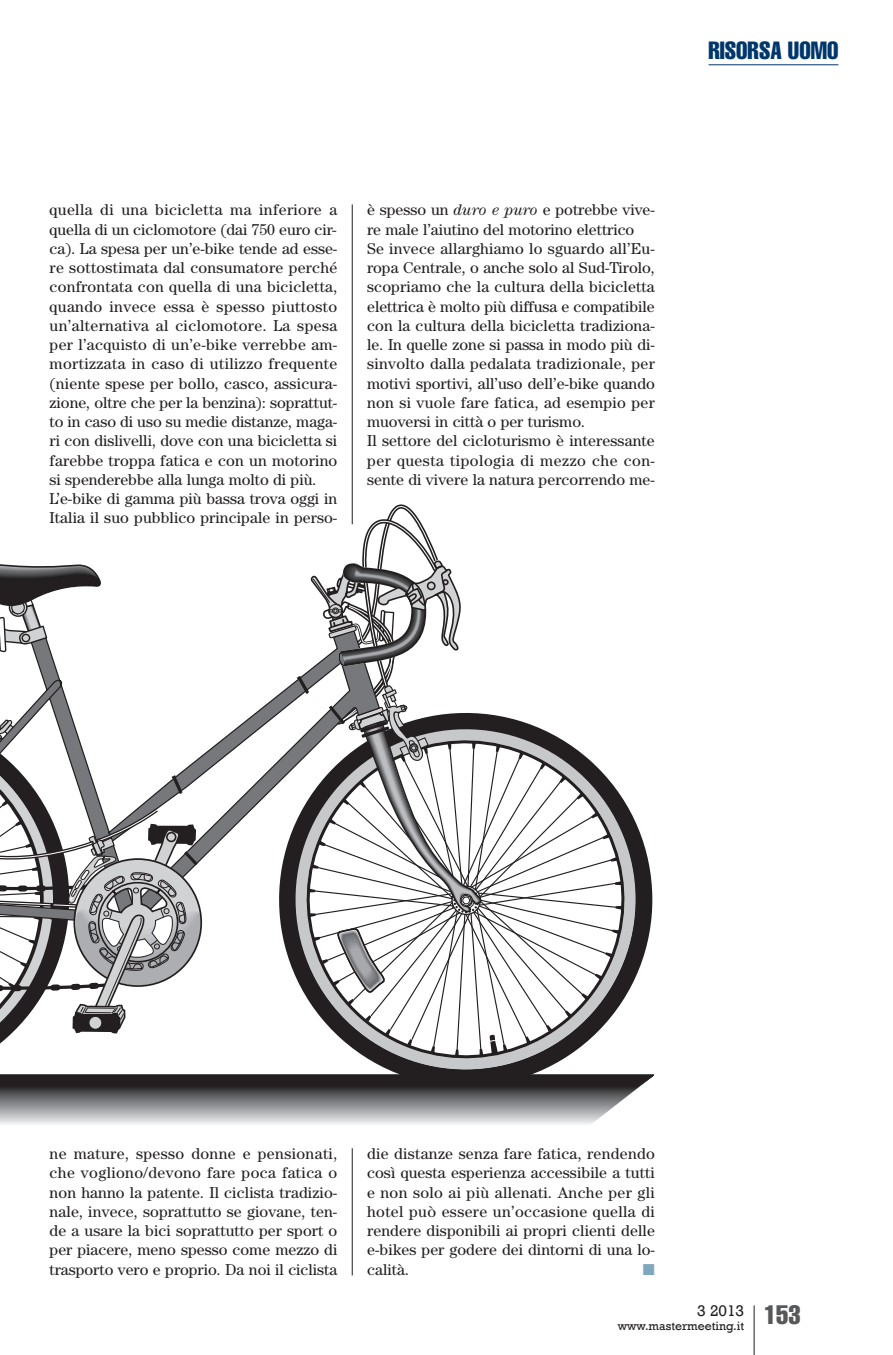
<style>
.page{position:relative;width:893px;height:1355px;background:#fff}
.page>*{position:absolute;margin:0;border:0;box-sizing:border-box;transform-origin:0 0}
.t1{font:extra-condensed 24.5px "Helvetica";color:#00376b}
.t2{font:15.75px/19.2px "Century";letter-spacing:.005em;color:#231f20}
.t3{font:15.75px "Rockwell";color:#231f20}
.t4{font:15.75px "Zapf Dingbats";color:#7fa8bc}
.t5{font:12.25px "Rockwell";color:#231f20}
.s1{font-style:italic}
</style>
<div class="page">
<svg style="left:0;top:497px;width:654px;height:627px"></svg>
<hr style="left:754px;top:1305px;width:1px;height:49px;background:#231f20">
<hr style="left:708px;top:64px;width:130px;height:1px;background:#00376b">
<hr style="left:352px;top:1148px;width:1px;height:127px;background:#231f20">
<hr style="left:352px;top:204px;width:1px;height:320px;background:#231f20">
<h1 class="t1" style="left:708px;top:42px;width:131px">RISORSA UOMO</h1>
<p class="t2" style="left:50px;top:202px;width:289px">quella di una bicicletta ma inferiore a quella di un ciclomotore (dai 750 euro cir&shy;ca). La spesa per un’e-bike tende ad esse&shy;re sottostimata dal consumatore perché confrontata con quella di una bicicletta, quando invece essa è spesso piuttosto un’alternativa al ciclomotore. La spesa per l’acquisto di un’e-bike verrebbe am&shy;mortizzata in caso di utilizzo frequente (niente spese per bollo, casco, assicura&shy;zione, oltre che per la benzina): soprattut&shy;to in caso di uso su medie distanze, maga&shy;ri con dislivelli, dove con una bicicletta si farebbe troppa fatica e con un motorino si spenderebbe alla lunga molto di più.<br>L’e-bike di gamma più bassa trova oggi in Italia il suo pubblico principale in perso-</p>
<p class="t2" style="left:367px;top:202px;width:289px">è spesso un <span class="s1">duro e puro</span> e potrebbe vive&shy;re male l’aiutino del motorino elettrico Se invece allarghiamo lo sguardo all’Eu&shy;ropa Centrale, o anche solo al Sud-Tirolo, scopriamo che la cultura della bicicletta elettrica è molto più diffusa e compatibile con la cultura della bicicletta tradiziona&shy;le. In quelle zone si passa in modo più di&shy;sinvolto dalla pedalata tradizionale, per motivi sportivi, all’uso dell’e-bike quando non si vuole fare fatica, ad esempio per muoversi in città o per turismo.<br>Il settore del cicloturismo è interessante per questa tipologia di mezzo che con&shy;sente di vivere la natura percorrendo me-</p>
<p class="t2" style="left:50px;top:1145px;width:289px;text-align:justify">ne mature, spesso donne e pensionati, che vogliono/devono fare poca fatica o non hanno la patente. Il ciclista tradizio&shy;nale, invece, soprattutto se giovane, ten&shy;de a usare la bici soprattutto per sport o per piacere, meno spesso come mezzo di trasporto vero e proprio. Da noi il ciclista</p>
<p class="t2" style="left:367px;top:1145px;width:289px;text-align:justify">die distanze senza fare fatica, rendendo così questa esperienza accessibile a tutti e non solo ai più allenati. Anche per gli hotel può essere un’occasione quella di rendere disponibili ai propri clienti delle e-bikes per godere dei dintorni di una lo&shy;calità.</p>
<p class="t4" style="left:643px;top:1259px;width:13px">■</p>
<p class="t5" style="left:618px;top:1318px;width:184px">www.mastermeeting.it <sup>153</sup></p>
<p class="t3" style="left:697px;top:1300px;width:49px">3 2013</p>
</div>
